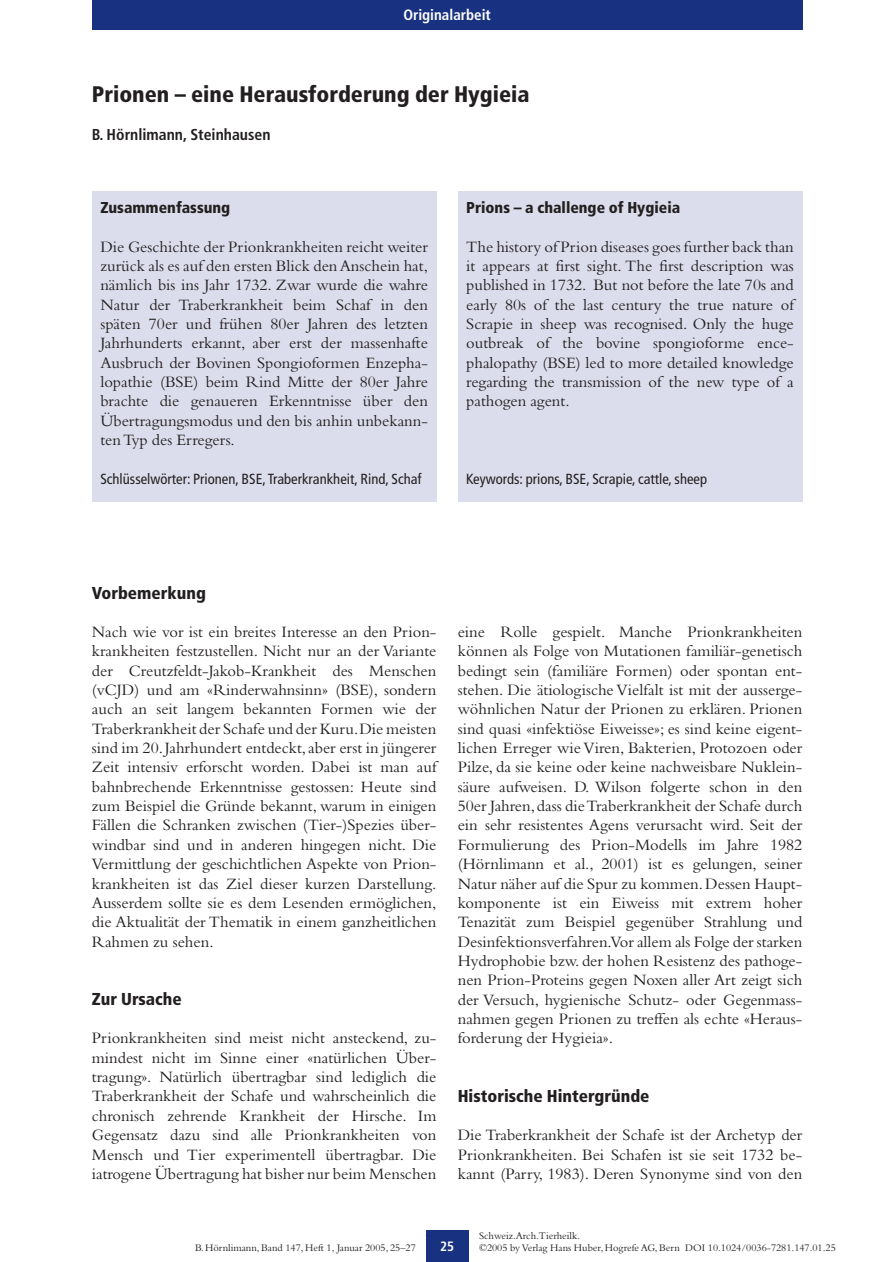
<style>
.page{position:relative;width:893px;height:1262px;background:#fff}
.page>*{position:absolute;margin:0;border:0;box-sizing:border-box;transform-origin:0 0}
.t1{font:900 condensed 22.5px "Frutiger";color:#231f20}
.t2{font:900 condensed 17.25px "Frutiger";color:#231f20}
.t3{font:16.5px/19.4px "Bembo";color:#231f20;text-align:justify}
.t4{font:900 condensed 15.75px "Frutiger";color:#231f20}
.t5{font:700 condensed 15.75px "Frutiger";color:#231f20}
.t6{font:700 condensed 15px "Frutiger";color:#fff}
.t7{font:condensed 14.7px "Frutiger";color:#231f20}
.t8{font:700 condensed 13.5px "Frutiger";color:#fff}
.t9{font:10.5px "Bembo";color:#231f20}
</style>
<div class="page">
<div style="left:92px;top:0;width:710px;height:30px;background:#183181"></div>
<div style="left:426px;top:1229px;width:42px;height:32px;background:#183181"></div>
<div style="left:92px;top:192px;width:344px;height:310px;background:#dcddec"></div>
<div style="left:458px;top:192px;width:344px;height:310px;background:#dcddec"></div>
<p class="t6" style="left:403px;top:9px;width:89px">Originalarbeit</p>
<h1 class="t1" style="left:92px;top:85px;width:439px">Prionen – eine Herausforderung der Hygieia</h1>
<p class="t5" style="left:92px;top:128px;width:180px">B. Hörnlimann, Steinhausen</p>
<p class="t4" style="left:100px;top:201px;width:131px">Zusammenfassung</p>
<p class="t3" style="left:100px;top:238px;width:329px">Die Geschichte der Prionkrankheiten reicht weiter zurück als es auf den ersten Blick den Anschein hat, nämlich bis ins Jahr 1732. Zwar wurde die wahre Natur der Traberkrankheit beim Schaf in den späten 70er und frühen 80er Jahren des letzten Jahrhunderts erkannt, aber erst der massenhafte Ausbruch der Bovinen Spongioformen Enzepha&shy;lopathie (BSE) beim Rind Mitte der 80er Jahre brachte die genaueren Erkenntnisse über den Übertragungsmodus und den bis anhin unbekann&shy;ten Typ des Erregers.</p>
<p class="t7" style="left:100px;top:473px;width:323px">Schlüsselwörter: Prionen, BSE, Traberkrankheit, Rind, Schaf</p>
<p class="t4" style="left:466px;top:201px;width:215px">Prions – a challenge of Hygieia</p>
<p class="t3" style="left:466px;top:238px;width:329px">The history of Prion diseases goes further back than it appears at first sight. The first description was published in 1732. But not before the late 70s and early 80s of the last century the true nature of Scrapie in sheep was recognised. Only the huge outbreak of the bovine spongioforme ence&shy;phalopathy (BSE) led to more detailed knowledge regarding the transmission of the new type of a pathogen agent.</p>
<p class="t7" style="left:466px;top:473px;width:242px">Keywords: prions, BSE, Scrapie, cattle, sheep</p>
<p class="t2" style="left:92px;top:585px;width:116px">Vorbemerkung</p>
<p class="t3" style="left:92px;top:623px;width:346px">Nach wie vor ist ein breites Interesse an den Prion&shy;krankheiten festzustellen. Nicht nur an der Variante der Creutzfeldt-Jakob-Krankheit des Menschen (vCJD) und am «Rinderwahnsinn» (BSE), sondern auch an seit langem bekannten Formen wie der Traberkrankheit der Schafe und der Kuru.Die meisten sind im 20.Jahrhundert entdeckt,aber erst in jüngerer Zeit intensiv erforscht worden. Dabei ist man auf bahnbrechende Erkenntnisse gestossen: Heute sind zum Beispiel die Gründe bekannt, warum in einigen Fällen die Schranken zwischen (Tier-)Spezies über&shy;windbar sind und in anderen hingegen nicht. Die Vermittlung der geschichtlichen Aspekte von Prion&shy;krankheiten ist das Ziel dieser kurzen Darstellung.<br>Ausserdem sollte sie es dem Lesenden ermöglichen, die Aktualität der Thematik in einem ganzheitlichen Rahmen zu sehen.</p>
<p class="t2" style="left:92px;top:991px;width:91px">Zur Ursache</p>
<p class="t3" style="left:92px;top:1030px;width:346px">Prionkrankheiten sind meist nicht ansteckend, zu&shy;mindest nicht im Sinne einer «natürlichen Über&shy;tragung». Natürlich übertragbar sind lediglich die Traberkrankheit der Schafe und wahrscheinlich die chronisch zehrende Krankheit der Hirsche. Im Gegensatz dazu sind alle Prionkrankheiten von Mensch und Tier experimentell übertragbar. Die iatrogene Übertragung hat bisher nur beim Menschen</p>
<p class="t3" style="left:458px;top:623px;width:346px">eine Rolle gespielt. Manche Prionkrankheiten können als Folge von Mutationen familiär-genetisch bedingt sein (familiäre Formen) oder spontan ent&shy;stehen. Die ätiologische Vielfalt ist mit der ausserge&shy;wöhnlichen Natur der Prionen zu erklären. Prionen sind quasi «infektiöse Eiweisse»; es sind keine eigent&shy;lichen Erreger wie Viren, Bakterien, Protozoen oder Pilze, da sie keine oder keine nachweisbare Nuklein&shy;säure aufweisen. D. Wilson folgerte schon in den 50er Jahren,dass die Traberkrankheit der Schafe durch ein sehr resistentes Agens verursacht wird. Seit der Formulierung des Prion-Modells im Jahre 1982 (Hörnlimann et al., 2001) ist es gelungen, seiner Natur näher auf die Spur zu kommen.Dessen Haupt&shy;komponente ist ein Eiweiss mit extrem hoher Tenazität zum Beispiel gegenüber Strahlung und Desinfektionsverfahren.Vor allem als Folge der starken Hydrophobie bzw. der hohen Resistenz des pathoge&shy;nen Prion-Proteins gegen Noxen aller Art zeigt sich der Versuch, hygienische Schutz- oder Gegenmass&shy;nahmen gegen Prionen zu treffen als echte «Heraus&shy;forderung der Hygieia».</p>
<p class="t2" style="left:458px;top:1088px;width:193px">Historische Hintergründe</p>
<p class="t3" style="left:458px;top:1126px;width:346px">Die Traberkrankheit der Schafe ist der Archetyp der Prionkrankheiten. Bei Schafen ist sie seit 1732 be&shy;kannt (Parry, 1983). Deren Synonyme sind von den</p>
<p class="t9" style="left:479px;top:1232px;width:103px">Schweiz.Arch.Tierheilk.</p>
<p class="t8" style="left:440px;top:1240px;width:16px">25</p>
<p class="t9" style="left:195px;top:1244px;width:222px">B.Hörnlimann, Band 147, Heft 1, Januar 2005, 25–27</p>
<p class="t9" style="left:479px;top:1244px;width:358px">©2005 by Verlag Hans Huber, Hogrefe AG, Bern DOI 10.1024/0036-7281.147.01.25</p>
</div>
